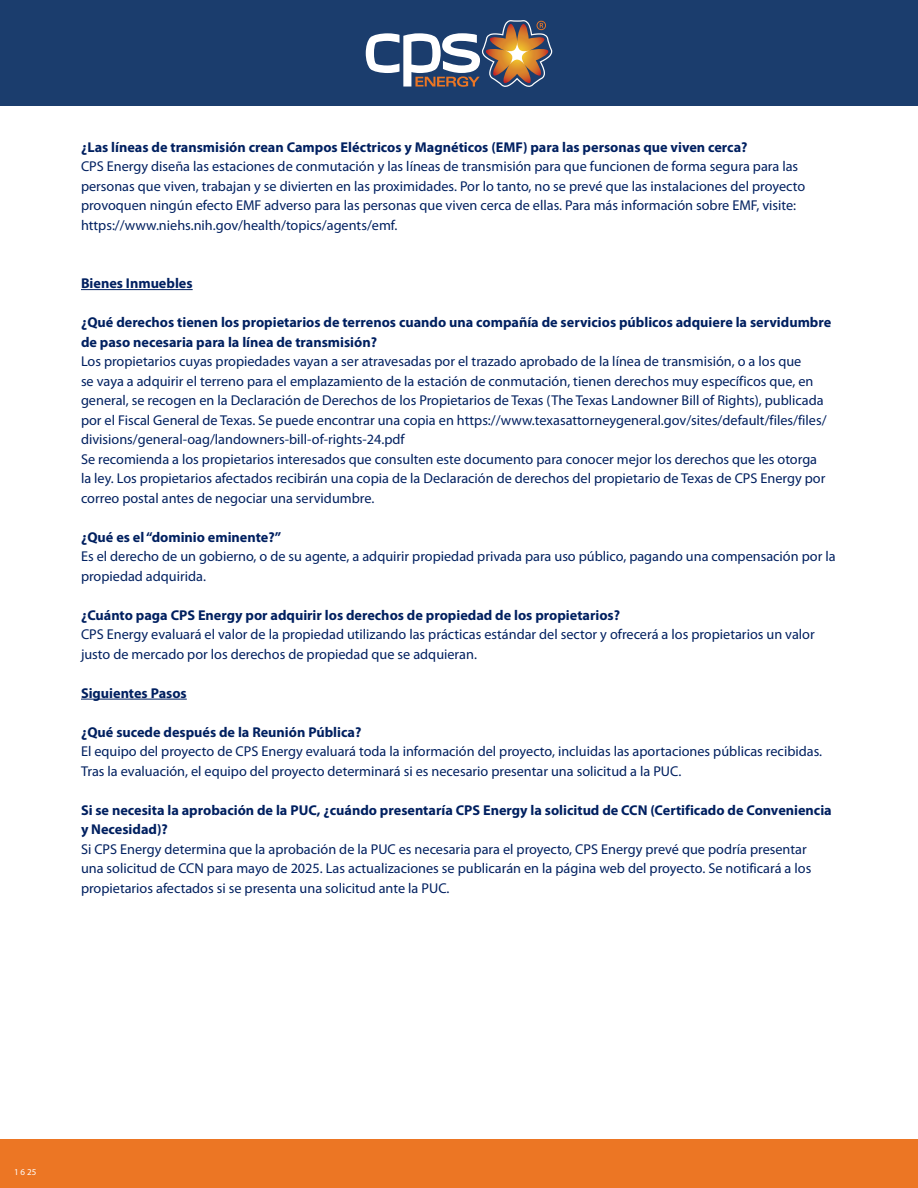
<style>
.page{position:relative;width:918px;height:1188px;background:#fff}
.page>*{position:absolute;margin:0;border:0;box-sizing:border-box;transform-origin:0 0}
.t1{font:14.25px/19.5px "Myriad Pro";color:#002060}
.t2{font:700 14.25px/19.5px "Myriad Pro";color:#002060}
.t3{font:9px "Myriad Pro";color:#fff}
</style>
<div class="page">
<hr style="left:81px;top:289px;width:112px;height:1px;background:#002060">
<hr style="left:81px;top:699px;width:106px;height:1px;background:#002060">
<div style="left:0;top:0;width:918px;height:106px;background:#1b3d6d"></div>
<svg style="left:366px;top:20px;width:186px;height:67px"></svg>
<div style="left:0;top:1139px;width:918px;height:49px;background:#ec7624"></div>
<h5 class="t2" style="left:81px;top:137px;width:668px">¿Las líneas de transmisión crean Campos Eléctricos y Magnéticos (EMF) para las personas que viven cerca?</h5>
<p class="t1" style="left:81px;top:156px;width:726px">CPS Energy diseña las estaciones de conmutación y las líneas de transmisión para que funcionen de forma segura para las personas que viven, trabajan y se divierten en las proximidades. Por lo tanto, no se prevé que las instalaciones del proyecto provoquen ningún efecto EMF adverso para las personas que viven cerca de ellas. Para más información sobre EMF, visite: https://www.niehs.nih.gov/health/topics/agents/emf.</p>
<h5 class="t2" style="left:81px;top:273px;width:113px">Bienes Inmuebles</h5>
<p class="t2" style="left:81px;top:312px;width:752px">¿Qué derechos tienen los propietarios de terrenos cuando una compañía de servicios públicos adquiere la servidumbre de paso necesaria para la línea de transmisión?</p>
<p class="t1" style="left:81px;top:351px;width:747px">Los propietarios cuyas propiedades vayan a ser atravesadas por el trazado aprobado de la línea de transmisión, o a los que<br>se vaya a adquirir el terreno para el emplazamiento de la estación de conmutación, tienen derechos muy específicos que, en general, se recogen en la Declaración de Derechos de los Propietarios de Texas (The Texas Landowner Bill of Rights), publicada por el Fiscal General de Texas. Se puede encontrar una copia en https://www.texasattorneygeneral.gov/sites/default/files/files/ divisions/general-oag/landowners-bill-of-rights-24.pdf<br>Se recomienda a los propietarios interesados que consulten este documento para conocer mejor los derechos que les otorga la ley. Los propietarios afectados recibirán una copia de la Declaración de derechos del propietario de Texas de CPS Energy por correo postal antes de negociar una servidumbre.</p>
<h5 class="t2" style="left:81px;top:527px;width:202px">¿Qué es el “dominio eminente?”</h5>
<p class="t1" style="left:81px;top:546px;width:756px">Es el derecho de un gobierno, o de su agente, a adquirir propiedad privada para uso público, pagando una compensación por la propiedad adquirida.</p>
<h5 class="t2" style="left:81px;top:605px;width:541px">¿Cuánto paga CPS Energy por adquirir los derechos de propiedad de los propietarios?</h5>
<p class="t1" style="left:81px;top:624px;width:735px">CPS Energy evaluará el valor de la propiedad utilizando las prácticas estándar del sector y ofrecerá a los propietarios un valor justo de mercado por los derechos de propiedad que se adquieran.</p>
<h5 class="t2" style="left:81px;top:683px;width:107px">Siguientes Pasos</h5>
<p class="t2" style="left:81px;top:722px;width:282px">¿Qué sucede después de la Reunión Pública?</p>
<p class="t1" style="left:81px;top:741px;width:743px">El equipo del proyecto de CPS Energy evaluará toda la información del proyecto, incluidas las aportaciones públicas recibidas.<br>Tras la evaluación, el equipo del proyecto determinará si es necesario presentar una solicitud a la PUC.</p>
<h5 class="t2" style="left:81px;top:800px;width:752px">Si se necesita la aprobación de la PUC, ¿cuándo presentaría CPS Energy la solicitud de CCN (Certificado de Conveniencia y Necesidad)?</h5>
<p class="t1" style="left:81px;top:839px;width:732px">Si CPS Energy determina que la aprobación de la PUC es necesaria para el proyecto, CPS Energy prevé que podría presentar una solicitud de CCN para mayo de 2025. Las actualizaciones se publicarán en la página web del proyecto. Se notificará a los propietarios afectados si se presenta una solicitud ante la PUC.</p>
<p class="t3" style="left:14px;top:1166px;width:24px">1 6 25</p>
</div>
